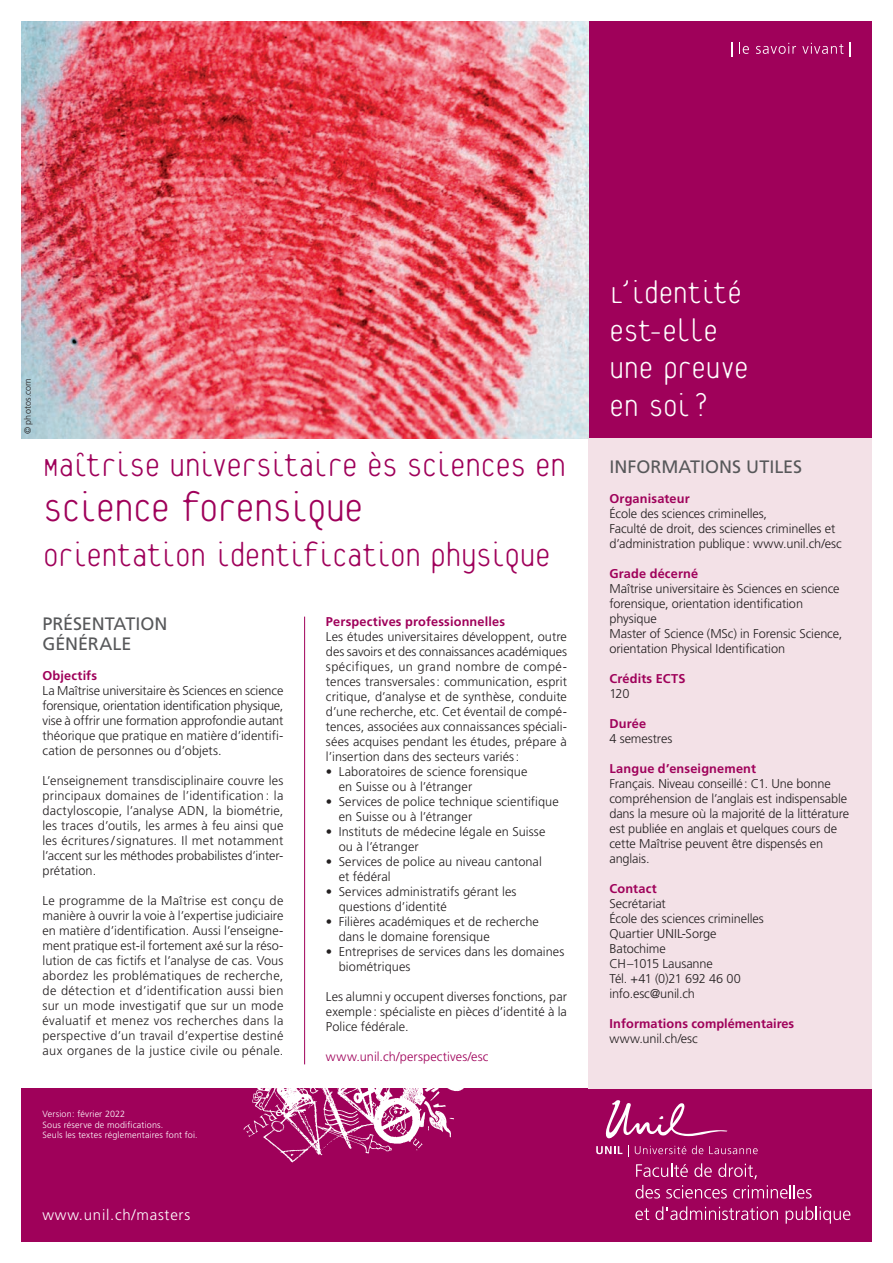
<style>
.page{position:relative;width:893px;height:1263px;background:#fff}
.page>*{position:absolute;margin:0;border:0;box-sizing:border-box;transform-origin:0 0}
.t1{font:100 45px "Platelet";letter-spacing:-.055em;color:#9f015a}
.t2{font:100 36.75px "Platelet";letter-spacing:-.055em;color:#9f015a}
.Slogan{font:100 34.5px "Platelet";letter-spacing:-.05em;color:#fff}
.Sous-titre_1_orange{font:18px "Frutiger LT Std";color:#57585a}
.t3{font:300 15px "Frutiger LT Std";letter-spacing:.05em;color:#fff}
.t4{font:300 12.75px/15px "Frutiger LT Std";color:#231f20}
.t5{font:700 12.75px "Frutiger LT Std";letter-spacing:.01em;color:#9f015a}
.t6{font:300 12.75px "Frutiger LT Std";letter-spacing:.01em;color:#9f015a}
.t7{font:300 12.75px "Frutiger LT Std";letter-spacing:-.025em;color:#231f20}
.Texte_courant{font:300 9px "Frutiger LT Std";letter-spacing:.015em;color:#fff}
.t8{font:300 9px "Frutiger LT Std";letter-spacing:.015em;color:#231f20}
</style>
<div class="page">
<div style="left:588px;top:21px;width:284px;height:417px;background:#9f015a"></div>
<div style="left:21px;top:1089px;width:851px;height:153px;background:#9f015a"></div>
<img style="left:235px;top:1031px;width:286px;height:132px">
<div style="left:588px;top:438px;width:284px;height:651px;background:#f3e1e7"></div>
<img style="left:21px;top:21px;width:567px;height:417px">
<hr style="left:304px;top:617px;width:1px;height:447px;background:#9f015a">
<svg style="left:731px;top:43px;width:1px;height:14px"></svg>
<svg style="left:739px;top:43px;width:10px;height:11px"></svg>
<svg style="left:756px;top:43px;width:40px;height:11px"></svg>
<svg style="left:802px;top:43px;width:41px;height:11px"></svg>
<svg style="left:849px;top:43px;width:1px;height:14px"></svg>
<svg style="left:636px;top:1163px;width:52px;height:14px"></svg>
<svg style="left:694px;top:1163px;width:18px;height:14px"></svg>
<svg style="left:718px;top:1163px;width:39px;height:16px"></svg>
<svg style="left:636px;top:1185px;width:24px;height:13px"></svg>
<svg style="left:666px;top:1185px;width:61px;height:13px"></svg>
<svg style="left:733px;top:1185px;width:79px;height:13px"></svg>
<svg style="left:635px;top:1208px;width:14px;height:12px"></svg>
<svg style="left:655px;top:1206px;width:123px;height:14px"></svg>
<svg style="left:786px;top:1206px;width:64px;height:18px"></svg>
<svg style="left:596px;top:1100px;width:162px;height:57px"></svg>
<p class="t8" style="left:23px;top:434px;width:58px;rotate:-90deg">© photos.com</p>
<p class="t2" style="left:43px;top:451px;width:526px">Maîtrise universitaire ès sciences en</p>
<p class="t1" style="left:43px;top:490px;width:323px">science forensique</p>
<p class="t2" style="left:43px;top:541px;width:510px">orientation identification physique</p>
<p class="Sous-titre_1_orange" style="left:43px;top:613px;width:126px">PRÉSENTATION</p>
<p class="Sous-titre_1_orange" style="left:43px;top:633px;width:90px">GÉNÉRALE</p>
<p class="t5" style="left:43px;top:668px;width:56px">Objectifs</p>
<p class="t4" style="left:43px;top:683px;width:242px;text-align:justify">La Maîtrise universitaire ès Sciences en science forensique, orientation identification physique, vise à offrir une formation approfondie autant théorique que pratique en matière d’identifi&shy;cation de personnes ou d’objets.</p>
<p class="t4" style="left:43px;top:773px;width:242px;text-align:justify">L’enseignement transdisciplinaire couvre les principaux domaines de l’identification : la dactyloscopie, l’analyse ADN, la biométrie, les traces d’outils, les armes à feu ainsi que les écritures/signatures. Il met notamment l’accent sur les méthodes probabilistes d’inter&shy;prétation.</p>
<p class="t4" style="left:43px;top:893px;width:242px;text-align:justify">Le programme de la Maîtrise est conçu de manière à ouvrir la voie à l’expertise judiciaire en matière d’identification. Aussi l’enseigne&shy;ment pratique est-il fortement axé sur la réso&shy;lution de cas fictifs et l’analyse de cas. Vous abordez les problématiques de recherche, de détection et d’identification aussi bien sur un mode investigatif que sur un mode évaluatif et menez vos recherches dans la perspective d’un travail d’expertise destiné aux organes de la justice civile ou pénale.</p>
<p class="t5" style="left:326px;top:614px;width:181px">Perspectives professionnelles</p>
<p class="t4" style="left:326px;top:629px;width:243px;text-align:justify">Les études universitaires développent, outre des savoirs et des connaissances académiques spécifiques, un grand nombre de compé&shy;tences transversales: communication, esprit critique, d’analyse et de synthèse, conduite d’une recherche, etc. Cet éventail de compé&shy;tences, associées aux connaissances spéciali&shy;sées acquises pendant les études, prépare à l’insertion dans des secteurs variés:</p>
<p class="t4" style="left:339px;top:764px;width:190px;text-indent:-13px">• Laboratoires de science forensique en Suisse ou à l’étranger</p>
<p class="t4" style="left:339px;top:794px;width:222px;text-indent:-13px">• Services de police technique scientifique en Suisse ou à l’étranger</p>
<p class="t4" style="left:339px;top:824px;width:208px;text-indent:-13px">• Instituts de médecine légale en Suisse ou à l’étranger</p>
<p class="t4" style="left:339px;top:854px;width:205px;text-indent:-13px">• Services de police au niveau cantonal et fédéral</p>
<p class="t4" style="left:339px;top:884px;width:179px;text-indent:-13px">• Services administratifs gérant les questions d’identité</p>
<p class="t4" style="left:339px;top:914px;width:202px;text-indent:-13px">• Filières académiques et de recherche dans le domaine forensique</p>
<p class="t4" style="left:339px;top:944px;width:227px;text-indent:-13px">• Entreprises de services dans les domaines biométriques</p>
<p class="t4" style="left:326px;top:989px;width:242px;text-align:justify">Les alumni y occupent diverses fonctions, par exemple: spécialiste en pièces d’identité à la Police fédérale.</p>
<p class="t6" style="left:326px;top:1049px;width:164px">www.unil.ch/perspectives/esc</p>
<p class="Texte_courant" style="left:43px;top:1108px;width:84px">Version: février 2022</p>
<p class="Texte_courant" style="left:43px;top:1119px;width:122px">Sous réserve de modifications.</p>
<p class="Texte_courant" style="left:43px;top:1130px;width:157px">Seuls les textes réglementaires font foi.</p>
<p class="t3" style="left:43px;top:1207px;width:149px">www.unil.ch/masters</p>
<p class="Slogan" style="left:609px;top:279px;width:135px">L’identité</p>
<p class="Slogan" style="left:609px;top:317px;width:111px">est-elle</p>
<p class="Slogan" style="left:609px;top:354px;width:142px">une preuve</p>
<p class="Slogan" style="left:609px;top:392px;width:102px">en soi?</p>
<p class="Sous-titre_1_orange" style="left:609px;top:456px;width:194px">INFORMATIONS UTILES</p>
<p class="t5" style="left:609px;top:491px;width:82px">Organisateur</p>
<p class="t4" style="left:609px;top:506px;width:234px">École des sciences criminelles,<br>Faculté de droit, des sciences criminelles et d’administration publique: www.unil.ch/esc</p>
<p class="t5" style="left:609px;top:566px;width:90px">Grade décerné</p>
<p class="t4" style="left:609px;top:581px;width:232px">Maîtrise universitaire ès Sciences en science forensique, orientation identification physique</p>
<p class="t4" style="left:609px;top:626px;width:234px">Master of Science (MSc) in Forensic Science, orientation Physical Identification</p>
<p class="t5" style="left:609px;top:671px;width:78px">Crédits ECTS</p>
<p class="t4" style="left:609px;top:686px;width:21px">120</p>
<p class="t5" style="left:609px;top:716px;width:38px">Durée</p>
<p class="t4" style="left:609px;top:731px;width:64px">4 semestres</p>
<p class="t5" style="left:609px;top:761px;width:148px">Langue d’enseignement</p>
<p class="t4" style="left:609px;top:776px;width:241px">Français. Niveau conseillé: C1. Une bonne compréhension de l’anglais est indispensable dans la mesure où la majorité de la littérature est publiée en anglais et quelques cours de cette Maîtrise peuvent être dispensés en anglais.</p>
<p class="t5" style="left:609px;top:881px;width:49px">Contact</p>
<p class="t4" style="left:609px;top:896px;width:58px">Secrétariat</p>
<p class="t4" style="left:609px;top:911px;width:156px">École des sciences criminelles</p>
<p class="t4" style="left:609px;top:926px;width:109px">Quartier UNIL-Sorge</p>
<p class="t4" style="left:609px;top:941px;width:58px">Batochime</p>
<p class="t4" style="left:609px;top:956px;width:105px">CH–1015 Lausanne</p>
<p class="t7" style="left:609px;top:971px;width:133px">Tél. +41 (0)21 692 46 00</p>
<p class="t4" style="left:609px;top:986px;width:87px">info.esc@unil.ch</p>
<p class="t5" style="left:609px;top:1016px;width:186px">Informations complémentaires</p>
<p class="t4" style="left:609px;top:1031px;width:90px">www.unil.ch/esc</p>
</div>
